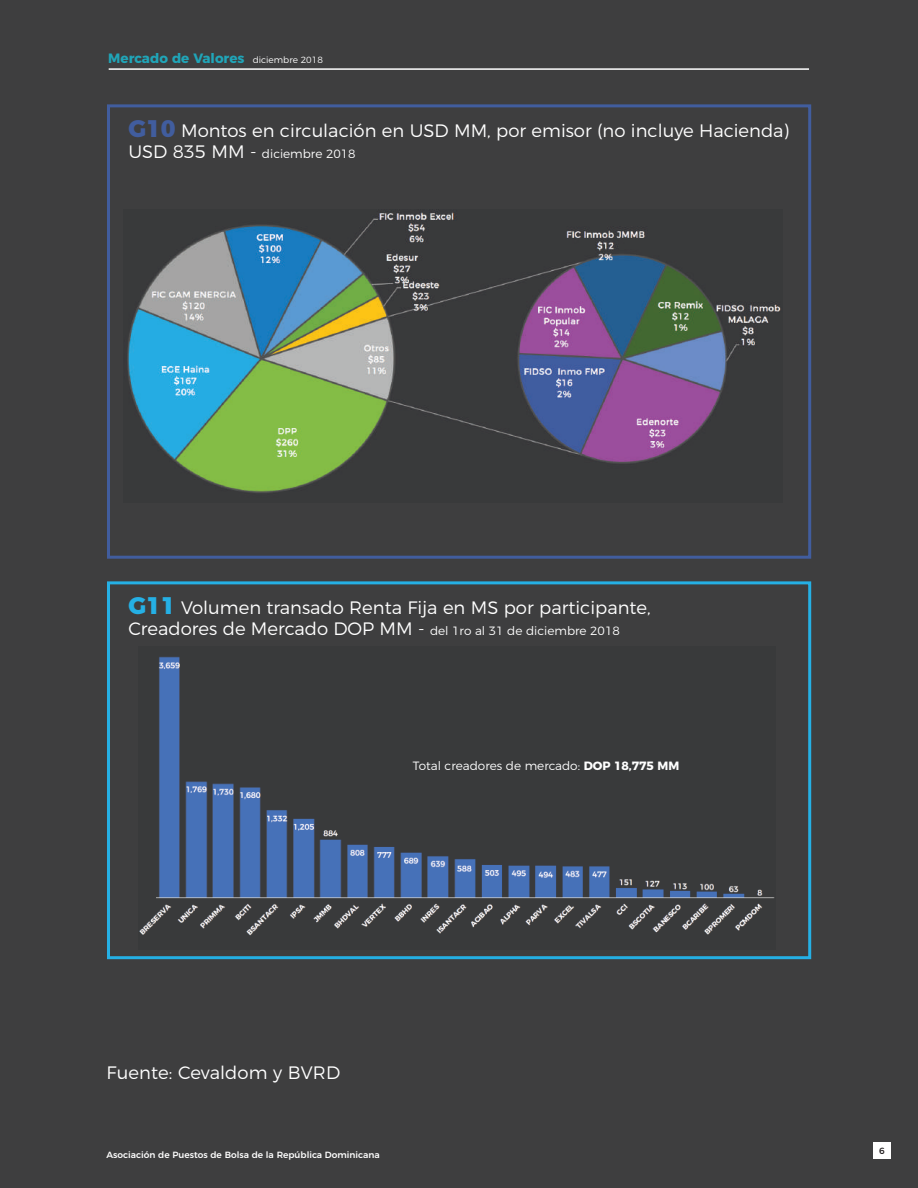
<style>
.page{position:relative;width:918px;height:1188px;background:#3e3e3f}
.page>*{position:absolute;margin:0;border:0;box-sizing:border-box;transform-origin:0 0}
.t1{font:300 18px "Montserrat";color:#fff}
.t2{font:700 13.5px "Montserrat";color:#20a5b8}
.t3{font:300 12px "Montserrat";color:#fff}
.t4{font:500 9px "Montserrat";color:#fff}
.t5{font:500 9px "Montserrat";color:#231f20}
.s1{font-weight:300;font-size:9px;color:#fff}
.s2{font-weight:800;font-size:24px;color:#415d9e}
.s3{font-size:18px}
.s4{font-weight:800;font-size:24px;color:#25b0e5}
.s5{font-weight:700}
</style>
<div class="page">
<img style="left:139px;top:657px;width:636px;height:278px">
<img style="left:127px;top:209px;width:654px;height:284px">
<hr style="left:109px;top:68px;width:700px;height:2px;background:#fff">
<div style="left:107px;top:104px;width:704px;height:455px;border:3px solid #415d9e"></div>
<div style="left:873px;top:1142px;width:17px;height:17px;background:#fff"></div>
<div style="left:107px;top:581px;width:704px;height:378px;border:3px solid #25b0e5"></div>
<p class="t2" style="left:108px;top:47px;width:216px">Mercado de Valores <span class="s1">diciembre 2018</span></p>
<p class="t1" style="left:128px;top:116px;width:663px"><span class="s2">G10</span> Montos en circulación en USD MM, por emisor (no incluye Hacienda)</p>
<p class="t3" style="left:128px;top:145px;width:229px"><span class="s3">USD 835 MM -</span> diciembre 2018</p>
<p class="t1" style="left:128px;top:593px;width:524px"><span class="s4">G11</span> Volumen transado Renta Fija en MS por participante,</p>
<p class="t3" style="left:128px;top:622px;width:493px"><span class="s3">Creadores de Mercado DOP MM -</span> del 1ro al 31 de diciembre 2018</p>
<p class="t3" style="left:413px;top:756px;width:268px">Total creadores de mercado: <span class="s5">DOP 18,775 MM</span></p>
<p class="t1" style="left:107px;top:1059px;width:235px">Fuente: Cevaldom y BVRD</p>
<p class="t4" style="left:107px;top:1148px;width:275px">Asociación de Puestos de Bolsa de la República Dominicana</p>
<p class="t5" style="left:879px;top:1143px;width:7px">6</p>
</div>
